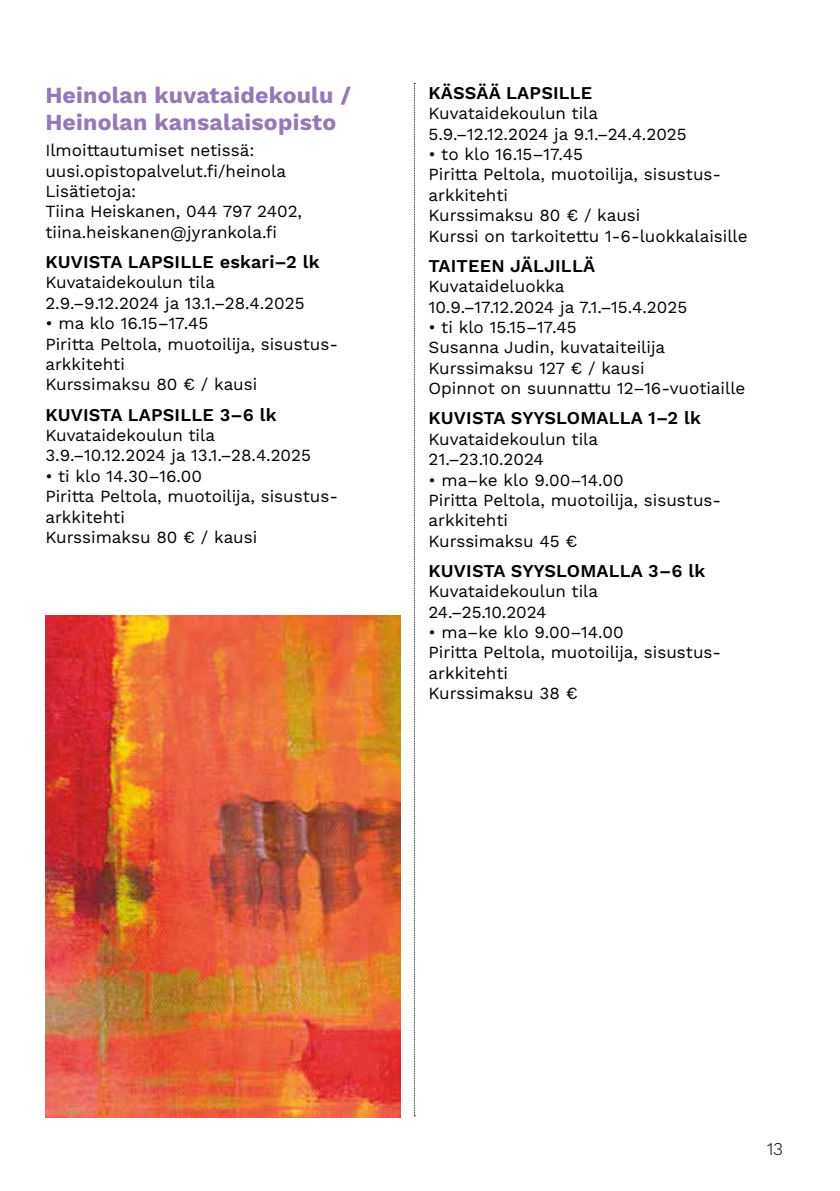
<style>
.page{position:relative;width:840px;height:1191px;background:#fff}
.page>*{position:absolute;margin:0;border:0;box-sizing:border-box;transform-origin:0 0}
.t1{font:700 23px/27.6px "Work Sans";letter-spacing:.01em;color:#9578b5}
.t2{font:600 18px "Work Sans";letter-spacing:.01em;color:#000}
.t3{font:300 18px "Work Sans";color:#000}
.t4{font:17px/20.4px "Work Sans";color:#000}
</style>
<div class="page">
<svg style="left:414px;top:83px;width:1px;height:1033px"></svg>
<img style="left:45px;top:616px;width:355px;height:501px">
<h1 class="t1" style="left:45px;top:82px;width:307px">Heinolan kuvataidekoulu /<br>Heinolan kansalaisopisto</h1>
<p class="t4" style="left:45px;top:141px;width:258px">Ilmoittautumiset netissä: uusi.opistopalvelut.fi/heinola<br>Lisätietoja:<br>Tiina Heiskanen, 044 797 2402, tiina.heiskanen@jyrankola.fi</p>
<p class="t2" style="left:45px;top:251px;width:275px">KUVISTA LAPSILLE eskari–2 lk</p>
<p class="t4" style="left:45px;top:273px;width:260px">Kuvataidekoulun tila<br>2.9.–9.12.2024 ja 13.1.–28.4.2025</p>
<p class="t4" style="left:45px;top:314px;width:294px">• ma klo 16.15–17.45<br>Piritta Peltola, muotoilija, sisustus&shy;arkkitehti<br>Kurssimaksu 80 € / kausi</p>
<p class="t2" style="left:45px;top:404px;width:233px">KUVISTA LAPSILLE 3–6 lk</p>
<p class="t4" style="left:45px;top:426px;width:267px">Kuvataidekoulun tila<br>3.9.–10.12.2024 ja 13.1.–28.4.2025</p>
<p class="t4" style="left:45px;top:466px;width:294px">• ti klo 14.30–16.00<br>Piritta Peltola, muotoilija, sisustus&shy;arkkitehti<br>Kurssimaksu 80 € / kausi</p>
<p class="t2" style="left:428px;top:82px;width:165px">KÄSSÄÄ LAPSILLE</p>
<p class="t4" style="left:428px;top:104px;width:259px">Kuvataidekoulun tila<br>5.9.–12.12.2024 ja 9.1.–24.4.2025</p>
<p class="t4" style="left:428px;top:145px;width:320px">• to klo 16.15–17.45<br>Piritta Peltola, muotoilija, sisustus&shy;arkkitehti<br>Kurssimaksu 80 € / kausi<br>Kurssi on tarkoitettu 1-6-luokkalaisille</p>
<p class="t2" style="left:428px;top:255px;width:168px">TAITEEN JÄLJILLÄ</p>
<p class="t4" style="left:428px;top:277px;width:260px">Kuvataideluokka<br>10.9.–17.12.2024 ja 7.1.–15.4.2025</p>
<p class="t4" style="left:428px;top:318px;width:318px">• ti klo 15.15–17.45<br>Susanna Judin, kuvataiteilija<br>Kurssimaksu 127 € / kausi<br>Opinnot on suunnattu 12–16-vuotiaille</p>
<p class="t2" style="left:428px;top:407px;width:274px">KUVISTA SYYSLOMALLA 1–2 lk</p>
<p class="t4" style="left:428px;top:429px;width:171px">Kuvataidekoulun tila<br>21.–23.10.2024</p>
<p class="t4" style="left:428px;top:470px;width:294px">• ma–ke klo 9.00–14.00<br>Piritta Peltola, muotoilija, sisustus&shy;arkkitehti<br>Kurssimaksu 45 €</p>
<p class="t2" style="left:428px;top:560px;width:278px">KUVISTA SYYSLOMALLA 3–6 lk</p>
<p class="t4" style="left:428px;top:582px;width:171px">Kuvataidekoulun tila<br>24.–25.10.2024</p>
<p class="t4" style="left:428px;top:623px;width:294px">• ma–ke klo 9.00–14.00<br>Piritta Peltola, muotoilija, sisustus&shy;arkkitehti<br>Kurssimaksu 38 €</p>
<p class="t3" style="left:766px;top:1138px;width:18px">13</p>
</div>
